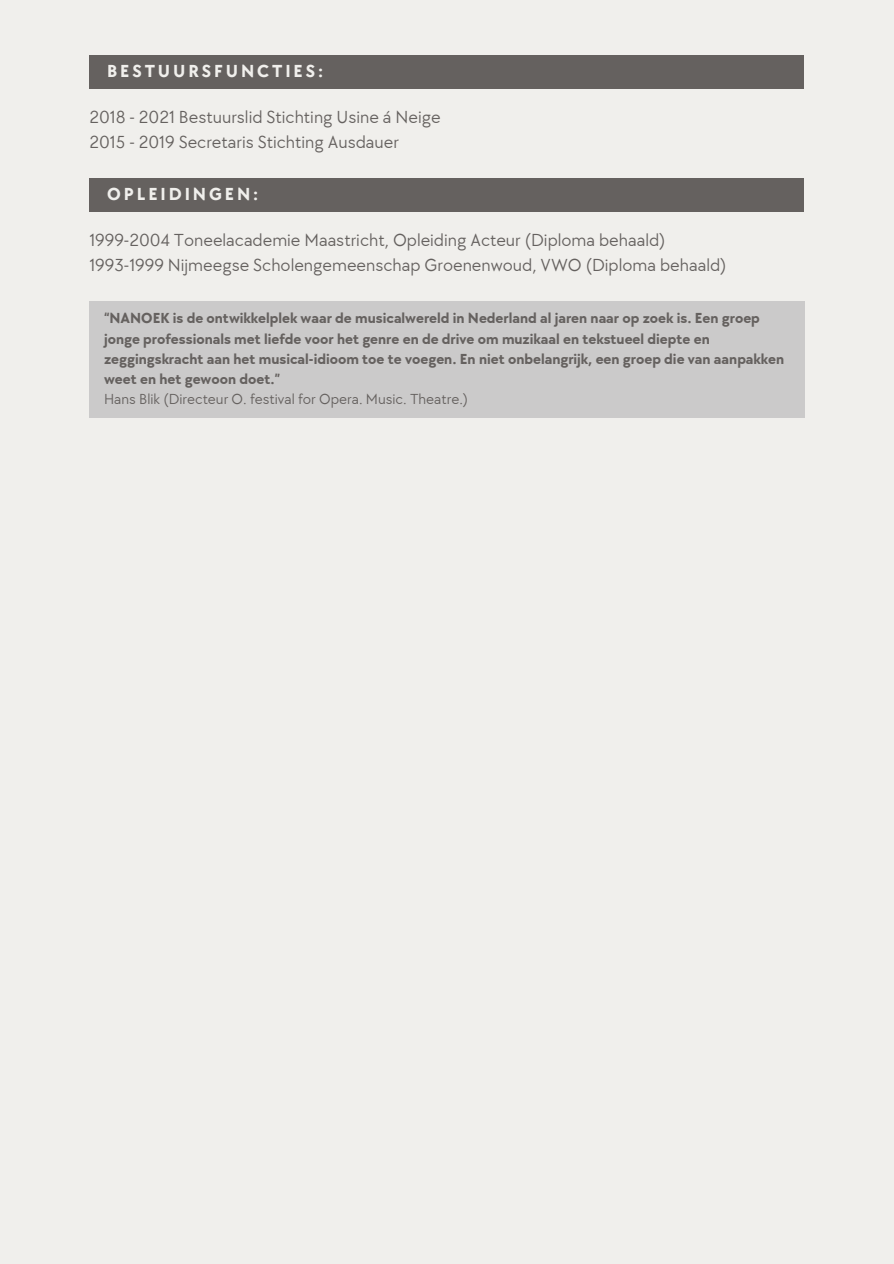
<style>
.page{position:relative;width:894px;height:1264px;background:#fff}
.page>*{position:absolute;margin:0;border:0;box-sizing:border-box;transform-origin:0 0}
.t1{font:18px/24.8px "TT Chocolates";color:#65615f}
.t2{font:700 18px "TT Chocolates";letter-spacing:.16em;color:#f0efec}
.t3{font:700 15px/20.2px "TT Chocolates";color:#65615f}
.t4{font:15px "TT Chocolates";color:#65615f}
</style>
<div class="page">
<div style="left:0;top:0;width:893px;height:1263px;background:#f0efec"></div>
<div style="left:89px;top:55px;width:715px;height:34px;background:#65615f"></div>
<div style="left:89px;top:301px;width:715px;height:117px;background:#cbcaca"></div>
<div style="left:89px;top:178px;width:715px;height:34px;background:#65615f"></div>
<h1 class="t2" style="left:107px;top:61px;width:217px">BESTUURSFUNCTIES:</h1>
<h2 class="t1" style="left:89px;top:105px;width:352px">2018 - 2021 Bestuurslid Stichting Usine á Neige<br>2015 - 2019 Secretaris Stichting Ausdauer</h2>
<p class="t2" style="left:107px;top:184px;width:152px">OPLEIDINGEN:</p>
<p class="t1" style="left:89px;top:228px;width:638px">1999-2004 Toneelacademie Maastricht, Opleiding Acteur (Diploma behaald)<br>1993-1999 Nijmeegse Scholengemeenschap Groenenwoud, VWO (Diploma behaald)</p>
<h1 class="t3" style="left:104px;top:309px;width:681px">“NANOEK is de ontwikkelplek waar de musicalwereld in Nederland al jaren naar op zoek is. Een groep jonge professionals met liefde voor het genre en de drive om muzikaal en tekstueel diepte en zeggingskracht aan het musical-idioom toe te voegen. En niet onbelangrijk, een groep die van aanpakken weet en het gewoon doet.”</h1>
<h2 class="t4" style="left:104px;top:391px;width:365px">Hans Blik (Directeur O. festival for Opera. Music. Theatre.)</h2>
</div>
